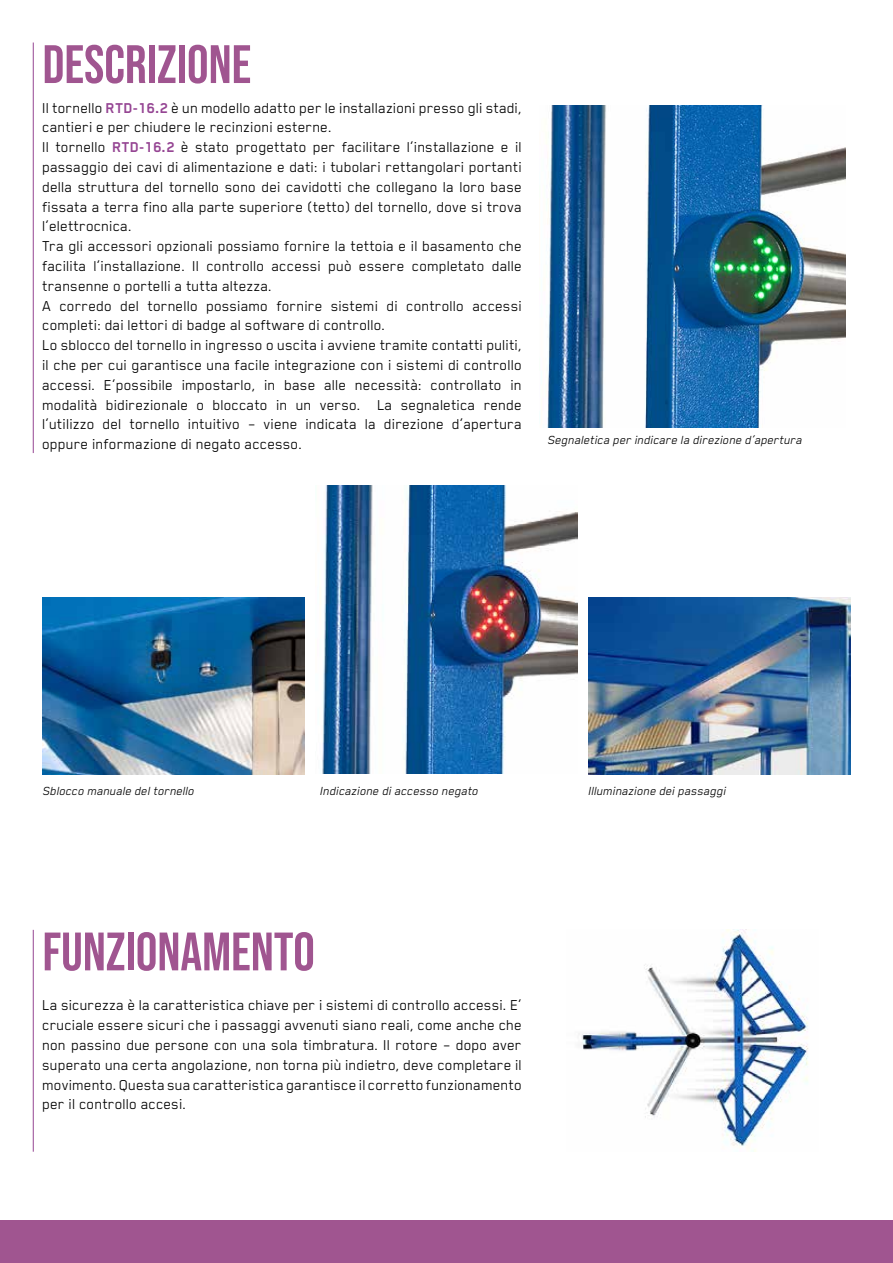
<style>
.page{position:relative;width:893px;height:1263px;background:#fff}
.page>*{position:absolute;margin:0;border:0;box-sizing:border-box;transform-origin:0 0}
.t1{font:54px "Bebas Neue";color:#a05590}
.t2{font:16.5px/19.8px "Blender Pro";color:#000;text-align:justify}
.t3{font:italic 13.5px "Blender Pro";color:#000}
.s1{font-weight:700;color:#954593}
</style>
<div class="page">
<div style="left:0;top:1220px;width:893px;height:43px;background:#a05590"></div>
<img style="left:547px;top:106px;width:299px;height:322px">
<img style="left:43px;top:597px;width:262px;height:178px">
<img style="left:320px;top:485px;width:258px;height:288px">
<img style="left:588px;top:597px;width:262px;height:178px">
<img style="left:579px;top:930px;width:230px;height:222px">
<hr style="left:33px;top:43px;width:1px;height:410px;background:#954593">
<hr style="left:33px;top:930px;width:1px;height:222px;background:#954593">
<h1 class="t1" style="left:43px;top:34px;width:210px">DESCRIZIONE</h1>
<p class="t2" style="left:43px;top:97px;width:481px;text-align:left">Il tornello <span class="s1">RTD-16.2</span> è un modello adatto per le installazioni presso gli stadi, cantieri e per chiudere le recinzioni esterne.<br>Il tornello <span class="s1">RTD-16.2</span> è stato progettato per facilitare l’installazione e il passaggio dei cavi di alimentazione e dati: i tubolari rettangolari portanti della struttura del tornello sono dei cavidotti che collegano la loro base fissata a terra fino alla parte superiore (tetto) del tornello, dove si trova l’elettrocnica.<br>Tra gli accessori opzionali possiamo fornire la tettoia e il basamento che facilita l’installazione. Il controllo accessi può essere completato dalle transenne o portelli a tutta altezza.<br>A corredo del tornello possiamo fornire sistemi di controllo accessi completi: dai lettori di badge al software di controllo.<br>Lo sblocco del tornello in ingresso o uscita i avviene tramite contatti puliti, il che per cui garantisce una facile integrazione con i sistemi di controllo accessi. E’possibile impostarlo, in base alle necessità: controllato in modalità bidirezionale o bloccato in un verso. La segnaletica rende l’utilizzo del tornello intuitivo – viene indicata la direzione d’apertura oppure informazione di negato accesso.</p>
<p class="t3" style="left:547px;top:432px;width:256px">Segnaletica per indicare la direzione d’apertura</p>
<p class="t3" style="left:42px;top:784px;width:153px">Sblocco manuale del tornello</p>
<p class="t3" style="left:320px;top:784px;width:160px">Indicazione di accesso negato</p>
<p class="t3" style="left:588px;top:784px;width:139px">Illuminazione dei passaggi</p>
<h1 class="t1" style="left:43px;top:921px;width:274px">FUNZIONAMENTO</h1>
<p class="t2" style="left:43px;top:995px;width:481px">La sicurezza è la caratteristica chiave per i sistemi di controllo accessi. E’ cruciale essere sicuri che i passaggi avvenuti siano reali, come anche che non passino due persone con una sola timbratura. Il rotore – dopo aver superato una certa angolazione, non torna più indietro, deve completare il movimento. Questa sua caratteristica garantisce il corretto funzionamento per il controllo accesi.</p>
</div>
